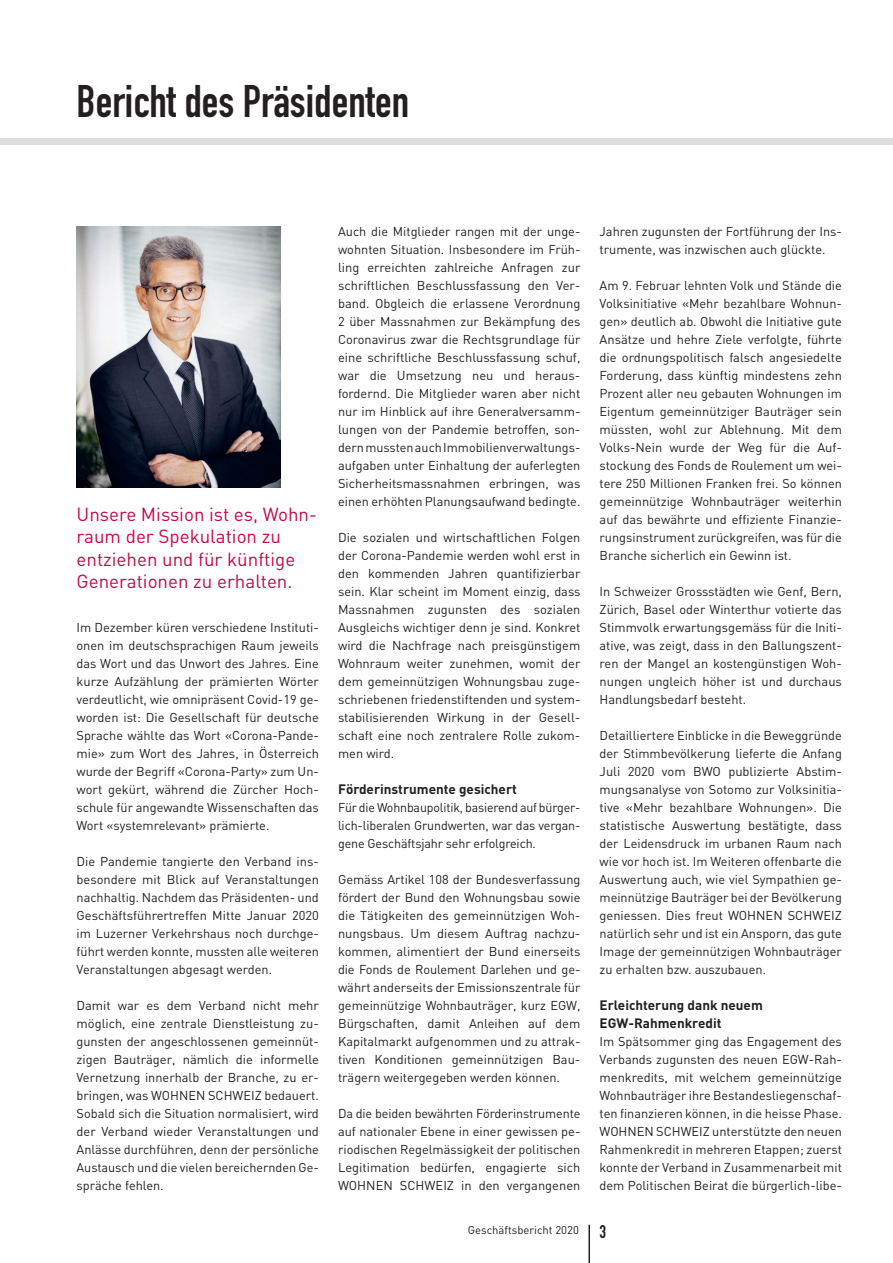
<style>
.page{position:relative;width:893px;height:1263px;background:#fff}
.page>*{position:absolute;margin:0;border:0;box-sizing:border-box;transform-origin:0 0}
.t1{font:700 45px "DIN Condensed";color:#231f20}
.t2{font:18.75px/22.5px "DIN";color:#c60a45}
.t3{font:700 18px "DIN Condensed";color:#231f20}
.t4{font:700 13.5px/18px "DIN";color:#231f20}
.t5{font:12.75px/18px "DIN";color:#231f20;text-align:justify}
.t6{font:11.25px "DIN";color:#231f20}
</style>
<div class="page">
<hr style="left:588px;top:1225px;width:2px;height:38px;background:#231f20">
<img style="left:77px;top:227px;width:204px;height:261px">
<div style="left:0;top:138px;width:893px;height:7px;background:#dcdddf"></div>
<h1 class="t1" style="left:77px;top:71px;width:334px">Bericht des Präsidenten</h1>
<h2 class="t2" style="left:77px;top:502px;width:242px">Unsere Mission ist es, Wohn&shy;raum der Spekulation zu entziehen und für künftige<br>Generationen zu erhalten.</h2>
<p class="t5" style="left:77px;top:618px;width:244px">Im Dezember küren verschiedene Instituti&shy;onen im deutschsprachigen Raum jeweils das Wort und das Unwort des Jahres. Eine kurze Aufzählung der prämierten Wörter verdeutlicht, wie omnipräsent Covid-19 ge&shy;worden ist: Die Gesellschaft für deutsche Sprache wählte das Wort «Corona-Pande&shy;mie» zum Wort des Jahres, in Österreich wurde der Begriff «Corona-Party» zum Un&shy;wort gekürt, während die Zürcher Hoch&shy;schule für angewandte Wissenschaften das Wort «systemrelevant» prämierte.</p>
<p class="t5" style="left:77px;top:852px;width:244px">Die Pandemie tangierte den Verband ins&shy;besondere mit Blick auf Veranstaltungen nachhaltig. Nachdem das Präsidenten- und Geschäftsführertreffen Mitte Januar 2020 im Luzerner Verkehrshaus noch durchge&shy;führt werden konnte, mussten alle weiteren Veranstaltungen abgesagt werden.</p>
<p class="t5" style="left:77px;top:996px;width:244px">Damit war es dem Verband nicht mehr möglich, eine zentrale Dienstleistung zu&shy;gunsten der angeschlossenen gemeinnüt&shy;zigen Bauträger, nämlich die informelle Vernetzung innerhalb der Branche, zu er&shy;bringen, was WOHNEN SCHWEIZ bedauert.<br>Sobald sich die Situation normalisiert, wird der Verband wieder Veranstaltungen und Anlässe durchführen, denn der persönliche Austausch und die vielen bereichernden Ge&shy;spräche fehlen.</p>
<p class="t5" style="left:338px;top:222px;width:244px">Auch die Mitglieder rangen mit der unge&shy;wohnten Situation. Insbesondere im Früh&shy;ling erreichten zahlreiche Anfragen zur schriftlichen Beschlussfassung den Ver&shy;band. Obgleich die erlassene Verordnung 2 über Massnahmen zur Bekämpfung des Coronavirus zwar die Rechtsgrundlage für eine schriftliche Beschlussfassung schuf, war die Umsetzung neu und heraus&shy;fordernd. Die Mitglieder waren aber nicht nur im Hinblick auf ihre Generalversamm&shy;lungen von der Pandemie betroffen, son&shy;dernmusstenauchImmobilienverwaltungs&shy;aufgaben unter Einhaltung der auferlegten Sicherheitsmassnahmen erbringen, was einen erhöhten Planungsaufwand bedingte.</p>
<p class="t5" style="left:338px;top:528px;width:244px">Die sozialen und wirtschaftlichen Folgen der Corona-Pandemie werden wohl erst in den kommenden Jahren quantifizierbar sein. Klar scheint im Moment einzig, dass Massnahmen zugunsten des sozialen Ausgleichs wichtiger denn je sind. Konkret wird die Nachfrage nach preisgünstigem Wohnraum weiter zunehmen, womit der dem gemeinnützigen Wohnungsbau zuge&shy;schriebenen friedenstiftenden und system&shy;stabilisierenden Wirkung in der Gesell&shy;schaft eine noch zentralere Rolle zukom&shy;men wird.</p>
<p class="t4" style="left:338px;top:779px;width:180px">Förderinstrumente gesichert</p>
<p class="t5" style="left:338px;top:798px;width:244px">Für die Wohnbaupolitik, basierend auf bürger&shy;lich-liberalen Grundwerten, war das vergan&shy;gene Geschäftsjahr sehr erfolgreich.</p>
<p class="t5" style="left:338px;top:870px;width:244px">Gemäss Artikel 108 der Bundesverfassung fördert der Bund den Wohnungsbau sowie die Tätigkeiten des gemeinnützigen Woh&shy;nungsbaus. Um diesem Auftrag nachzu&shy;kommen, alimentiert der Bund einerseits die Fonds de Roulement Darlehen und ge&shy;währt anderseits der Emissionszentrale für gemeinnützige Wohnbauträger, kurz EGW, Bürgschaften, damit Anleihen auf dem Kapitalmarkt aufgenommen und zu attrak&shy;tiven Konditionen gemeinnützigen Bau&shy;trägern weitergegeben werden können.</p>
<p class="t5" style="left:338px;top:1104px;width:244px">Da die beiden bewährten Förderinstrumente auf nationaler Ebene in einer gewissen pe&shy;riodischen Regelmässigkeit der politischen Legitimation bedürfen, engagierte sich WOHNEN SCHWEIZ in den vergangenen</p>
<p class="t6" style="left:468px;top:1223px;width:112px">Geschäftsbericht 2020</p>
<p class="t5" style="left:600px;top:222px;width:244px">Jahren zugunsten der Fortführung der Ins&shy;trumente, was inzwischen auch glückte.</p>
<p class="t5" style="left:600px;top:276px;width:244px">Am 9. Februar lehnten Volk und Stände die Volksinitiative «Mehr bezahlbare Wohnun&shy;gen» deutlich ab. Obwohl die Initiative gute Ansätze und hehre Ziele verfolgte, führte die ordnungspolitisch falsch angesiedelte Forderung, dass künftig mindestens zehn Prozent aller neu gebauten Wohnungen im Eigentum gemeinnütziger Bauträger sein müssten, wohl zur Ablehnung. Mit dem Volks-Nein wurde der Weg für die Auf&shy;stockung des Fonds de Roulement um wei&shy;tere 250 Millionen Franken frei. So können gemeinnützige Wohnbauträger weiterhin auf das bewährte und effiziente Finanzie&shy;rungsinstrument zurückgreifen, was für die Branche sicherlich ein Gewinn ist.</p>
<p class="t5" style="left:599px;top:582px;width:244px">In Schweizer Grossstädten wie Genf, Bern, Zürich, Basel oder Winterthur votierte das Stimmvolk erwartungsgemäss für die Initi&shy;ative, was zeigt, dass in den Ballungszent&shy;ren der Mangel an kostengünstigen Woh&shy;nungen ungleich höher ist und durchaus Handlungsbedarf besteht.</p>
<p class="t5" style="left:599px;top:726px;width:244px">Detailliertere Einblicke in die Beweggründe der Stimmbevölkerung lieferte die Anfang Juli 2020 vom BWO publizierte Abstim&shy;mungsanalyse von Sotomo zur Volksinitia&shy;tive «Mehr bezahlbare Wohnungen». Die statistische Auswertung bestätigte, dass der Leidensdruck im urbanen Raum nach wie vor hoch ist. Im Weiteren offenbarte die Auswertung auch, wie viel Sympathien ge&shy;meinnützige Bauträger bei der Bevölkerung geniessen. Dies freut WOHNEN SCHWEIZ natürlich sehr und ist ein Ansporn, das gute Image der gemeinnützigen Wohnbauträger zu erhalten bzw. auszubauen.</p>
<p class="t4" style="left:600px;top:995px;width:165px">Erleichterung dank neuem<br>EGW-Rahmenkredit</p>
<p class="t5" style="left:600px;top:1032px;width:244px">Im Spätsommer ging das Engagement des Verbands zugunsten des neuen EGW-Rah&shy;menkredits, mit welchem gemeinnützige Wohnbauträger ihre Bestandesliegenschaf&shy;ten finanzieren können, in die heisse Phase.<br>WOHNEN SCHWEIZ unterstützte den neuen Rahmenkredit in mehreren Etappen; zuerst konnte der Verband in Zusammenarbeit mit dem Politischen Beirat die bürgerlich-libe-</p>
<h3 class="t3" style="left:600px;top:1219px;width:8px">3</h3>
</div>
